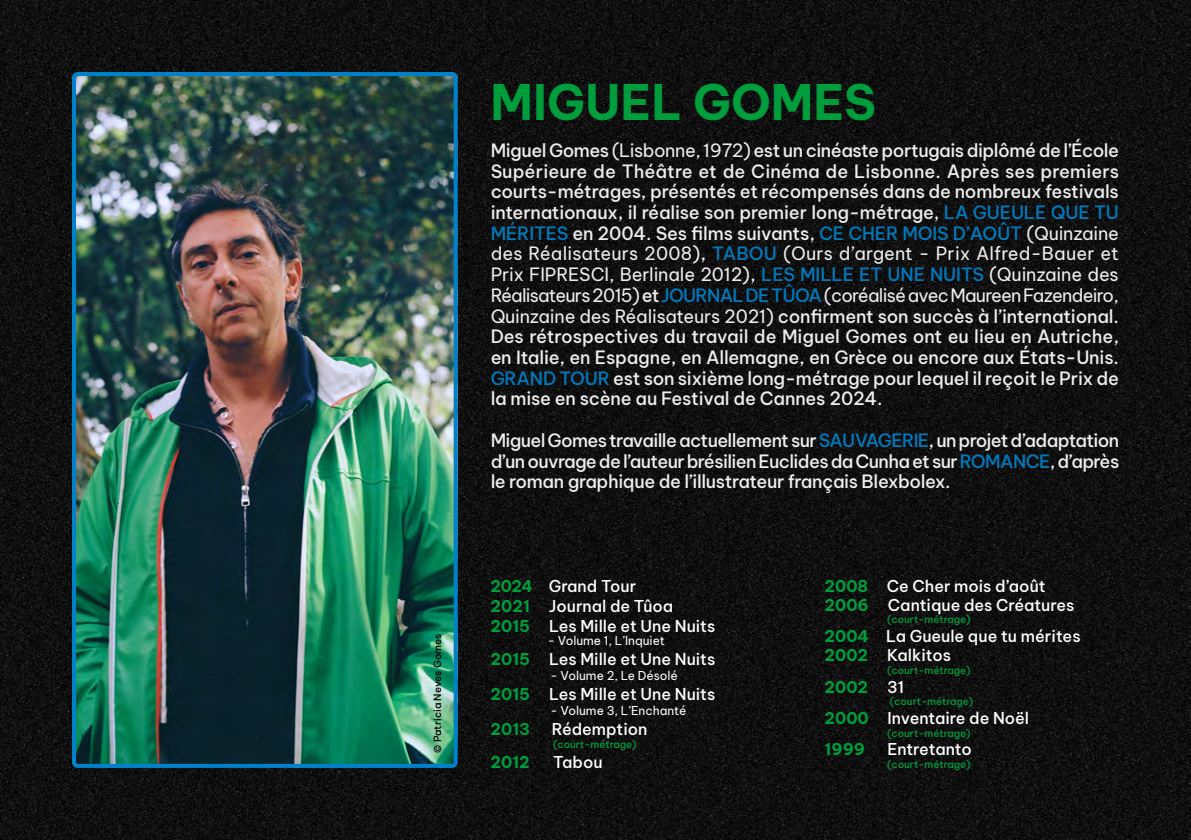
<style>
.page{position:relative;width:1191px;height:840px;background:#fff}
.page>*{position:absolute;margin:0;border:0;box-sizing:border-box;transform-origin:0 0}
.t1{font:700 48px "Be Vietnam Pro";color:#009d3c}
.t2{font:500 18px/20.6px "Be Vietnam Pro";letter-spacing:-.02em;color:#fff;text-align:justify}
.t3{font:500 16px/19.8px "Be Vietnam Pro";color:#fff}
.t4{font:700 16px "Be Vietnam Pro";color:#009d3c}
.t5{font:12px "Be Vietnam Pro";color:#fff}
.t6{font:500 10px "Be Vietnam Pro";color:#009d3c}
.t7{font:500 10px "Be Vietnam Pro";color:#000}
.s1{font-weight:400}
.s2{color:#0081c9}
.s3{font-weight:700;color:#009d3c}
.s4{font-weight:500;color:#fff}
</style>
<div class="page">
<img style="left:0;top:0;width:1191px;height:839px">
<img style="left:72px;top:72px;width:385px;height:695px">
<div style="left:72px;top:72px;width:385px;height:695px;border:4px solid #0081c9;border-radius:4px"></div>
<p class="t7" style="left:429px;top:752px;width:120px;rotate:-90deg">© Patricia Neves Gomes</p>
<h1 class="t1" style="left:490px;top:61px;width:387px">MIGUEL GOMES</h1>
<p class="t2" style="left:490px;top:138px;width:630px">Miguel Gomes <span class="s1">(Lisbonne, 1972)</span> est un cinéaste portugais diplômé de l’École Supérieure de Théâtre et de Cinéma de Lisbonne. Après ses premiers courts-métrages, présentés et récompensés dans de nombreux festivals internationaux, il réalise son premier long-métrage, <span class="s2">LA GUEULE QUE TU MÉRITES</span> en 2004. Ses films suivants, <span class="s2">CE CHER MOIS D’AOÛT</span> <span class="s1">(Quinzaine des Réalisateurs 2008)</span>, <span class="s2">TABOU</span> <span class="s1">(Ours d’argent - Prix Alfred-Bauer et Prix FIPRESCI, Berlinale 2012)</span>, <span class="s2">LES MILLE ET UNE NUITS</span> <span class="s1">(Quinzaine des Réalisateurs 2015)</span> et <span class="s2">JOURNAL DE TÛOA</span><span class="s1">(coréalisé avec Maureen Fazendeiro, Quinzaine des Réalisateurs 2021)</span> confirment son succès à l’international.<br>Des rétrospectives du travail de Miguel Gomes ont eu lieu en Autriche, en Italie, en Espagne, en Allemagne, en Grèce ou encore aux États-Unis.<br><span class="s2">GRAND TOUR</span> est son sixième long-métrage pour lequel il reçoit le Prix de la mise en scène au Festival de Cannes 2024.</p>
<p class="t2" style="left:490px;top:428px;width:630px">Miguel Gomes travaille actuellement sur <span class="s2">SAUVAGERIE</span>, un projet d’adaptation d’un ouvrage de l’auteur brésilien Euclides da Cunha et sur <span class="s2">ROMANCE</span>, d’après le roman graphique de l’illustrateur français Blexbolex.</p>
<p class="t3" style="left:490px;top:574px;width:226px"><span class="s3">2024</span> Grand Tour<br><span class="s3">2021</span> Journal de Tûoa<br><span class="s3">2015</span> Les Mille et Une Nuits</p>
<p class="t5" style="left:548px;top:630px;width:119px">- Volume 1, L’Inquiet</p>
<p class="t3" style="left:490px;top:647px;width:226px"><span class="s3">2015</span> Les Mille et Une Nuits</p>
<p class="t5" style="left:550px;top:665px;width:129px">- Volume 2, Le Désolé</p>
<p class="t3" style="left:490px;top:682px;width:226px"><span class="s3">2015</span> Les Mille et Une Nuits</p>
<p class="t5" style="left:550px;top:700px;width:137px">- Volume 3, L’Enchanté</p>
<p class="t4" style="left:490px;top:714px;width:41px">2013</p>
<p class="t3" style="left:552px;top:716px;width:97px">Rédemption</p>
<p class="t6" style="left:553px;top:735px;width:85px">(court-métrage)</p>
<p class="t4" style="left:490px;top:747px;width:41px">2012</p>
<p class="t3" style="left:553px;top:750px;width:51px">Tabou</p>
<p class="t3" style="left:824px;top:574px;width:251px;line-height:18.8px"><span class="s3">2008</span> Ce Cher mois d’août<br><span class="s3">2006</span> Cantique des Créatures</p>
<p class="t6" style="left:887px;top:611px;width:85px">(court-métrage)</p>
<p class="t3" style="left:824px;top:625px;width:257px;line-height:18.8px"><span class="s3">2004</span> La Gueule que tu mérites<br><span class="s3">2002</span> Kalkitos</p>
<p class="t6" style="left:887px;top:661px;width:85px">(court-métrage)</p>
<p class="t4" style="left:824px;top:672px;width:81px">2002 <span class="s4">31</span></p>
<p class="t6" style="left:890px;top:692px;width:85px">(court-métrage)</p>
<p class="t3" style="left:824px;top:706px;width:206px"><span class="s3">2000</span> Inventaire de Noël</p>
<p class="t6" style="left:887px;top:724px;width:85px">(court-métrage)</p>
<p class="t4" style="left:824px;top:735px;width:42px">1999</p>
<p class="t3" style="left:887px;top:737px;width:86px">Entretanto</p>
<p class="t6" style="left:887px;top:755px;width:85px">(court-métrage)</p>
</div>
